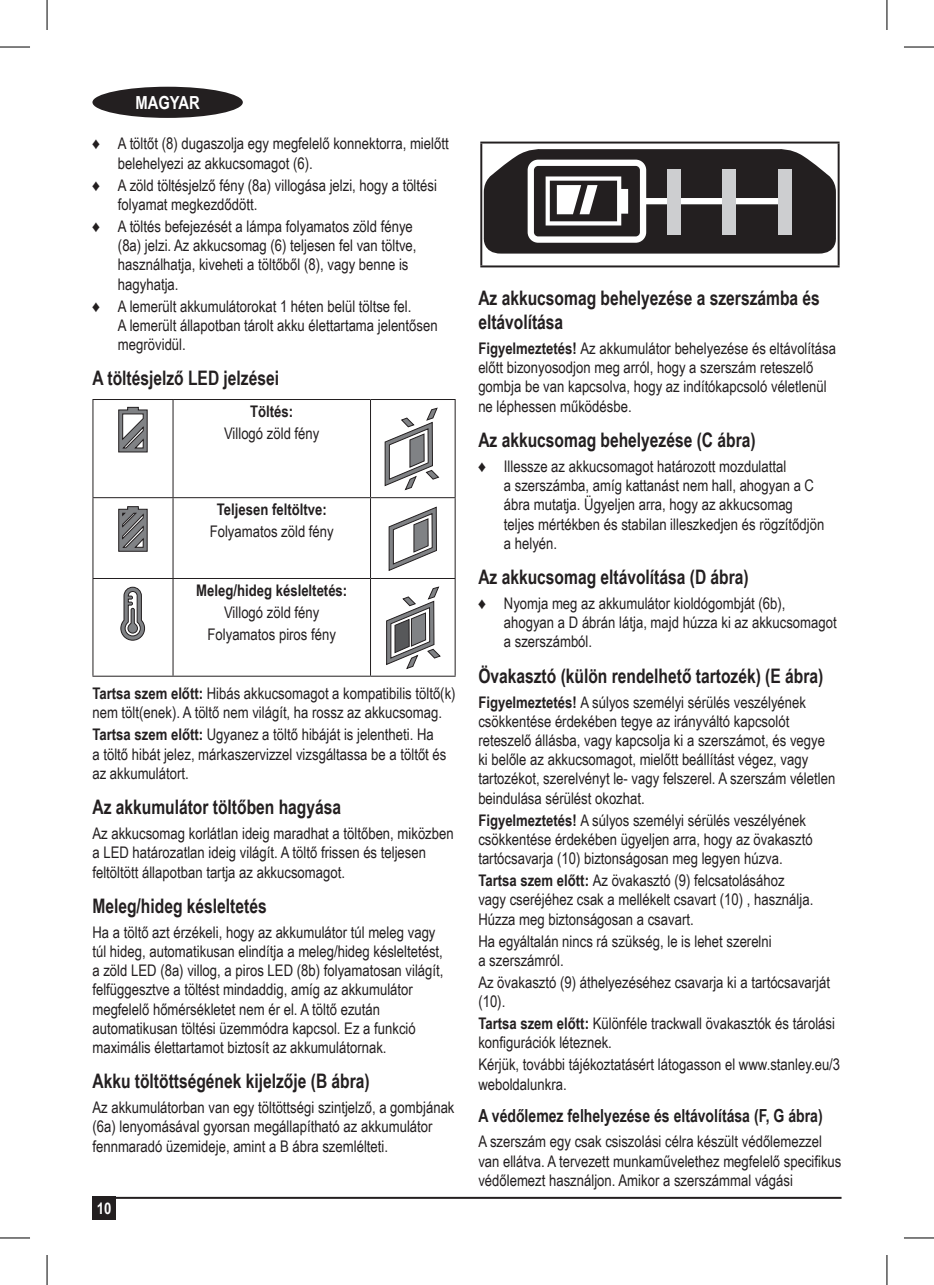
<style>
.page{position:relative;width:934px;height:1285px;background:#fff}
.page>*{position:absolute;margin:0;border:0;box-sizing:border-box;transform-origin:0 0}
.t1{font:700 20px/24px "Arial Narrow";color:#231f20;scale:.95 1}
.t2{font:700 18px "Arial Narrow";color:#231f20;scale:.95 1}
.t3{font:700 18px "Arial Narrow";color:#fff}
.t4{font:16px/19.2px "Arial Narrow";color:#231f20}
.t5{font:700 16px "Arial Narrow";color:#231f20}
.t6{font:700 16px "Arial Narrow";color:#fff}
.s1{font-weight:700}
</style>
<div class="page">
<div style="left:92px;top:87px;width:151px;height:31px;background:#231f20;border-radius:50%"></div>
<div style="left:92px;top:1196px;width:24px;height:24px;background:#231f20"></div>
<hr style="left:92px;top:1196px;width:749px;height:2px;background:#231f20">
<hr style="left:92px;top:399px;width:81px;height:1px;background:#231f20">
<hr style="left:173px;top:399px;width:197px;height:1px;background:#231f20">
<hr style="left:370px;top:399px;width:85px;height:1px;background:#231f20">
<hr style="left:92px;top:497px;width:81px;height:1px;background:#231f20">
<hr style="left:173px;top:497px;width:197px;height:1px;background:#231f20">
<hr style="left:370px;top:497px;width:85px;height:1px;background:#231f20">
<hr style="left:92px;top:578px;width:81px;height:1px;background:#231f20">
<hr style="left:173px;top:578px;width:197px;height:1px;background:#231f20">
<hr style="left:370px;top:578px;width:85px;height:1px;background:#231f20">
<hr style="left:92px;top:675px;width:81px;height:1px;background:#231f20">
<hr style="left:173px;top:675px;width:197px;height:1px;background:#231f20">
<hr style="left:370px;top:675px;width:85px;height:1px;background:#231f20">
<hr style="left:92px;top:400px;width:1px;height:97px;background:#231f20">
<hr style="left:92px;top:498px;width:1px;height:80px;background:#231f20">
<hr style="left:92px;top:579px;width:1px;height:96px;background:#231f20">
<hr style="left:172px;top:400px;width:1px;height:97px;background:#231f20">
<hr style="left:370px;top:400px;width:1px;height:97px;background:#231f20">
<hr style="left:454px;top:400px;width:1px;height:97px;background:#231f20">
<hr style="left:172px;top:498px;width:1px;height:80px;background:#231f20">
<hr style="left:370px;top:498px;width:1px;height:80px;background:#231f20">
<hr style="left:454px;top:498px;width:1px;height:80px;background:#231f20">
<hr style="left:172px;top:579px;width:1px;height:96px;background:#231f20">
<hr style="left:370px;top:579px;width:1px;height:96px;background:#231f20">
<hr style="left:454px;top:579px;width:1px;height:96px;background:#231f20">
<svg style="left:118px;top:407px;width:30px;height:45px"></svg>
<svg style="left:384px;top:408px;width:55px;height:82px"></svg>
<svg style="left:118px;top:506px;width:30px;height:46px"></svg>
<svg style="left:388px;top:506px;width:49px;height:65px"></svg>
<svg style="left:120px;top:587px;width:25px;height:53px"></svg>
<svg style="left:386px;top:586px;width:54px;height:83px"></svg>
<hr style="left:480px;top:142px;width:359px;height:2px;background:#231f20">
<hr style="left:480px;top:144px;width:2px;height:121px;background:#231f20">
<hr style="left:837px;top:144px;width:2px;height:121px;background:#231f20">
<hr style="left:480px;top:265px;width:359px;height:2px;background:#231f20">
<svg style="left:483px;top:149px;width:352px;height:105px"></svg>
<div style="left:666px;top:169px;width:14px;height:66px;background:#cdced0"></div>
<div style="left:722px;top:169px;width:14px;height:66px;background:#cdced0"></div>
<div style="left:777px;top:169px;width:14px;height:66px;background:#cdced0"></div>
<hr style="left:0;top:47px;width:30px;height:1px;background:#000">
<hr style="left:903px;top:47px;width:30px;height:1px;background:#000">
<hr style="left:0;top:1237px;width:30px;height:1px;background:#000">
<hr style="left:903px;top:1237px;width:30px;height:1px;background:#000">
<hr style="left:47px;top:0;width:1px;height:30px;background:#000">
<hr style="left:47px;top:1255px;width:1px;height:30px;background:#000">
<hr style="left:886px;top:0;width:1px;height:30px;background:#000">
<hr style="left:886px;top:1255px;width:1px;height:30px;background:#000">
<p class="t3" style="left:135px;top:89px;width:66px">Magyar</p>
<p class="t4" style="left:118px;top:134px;width:332px;text-indent:-26px">♦ A töltőt (8) dugaszolja egy megfelelő konnektorra, mielőtt belehelyezi az akkucsomagot (6).</p>
<p class="t4" style="left:118px;top:175px;width:320px;text-indent:-26px">♦ A zöld töltésjelző fény (8a) villogása jelzi, hogy a töltési folyamat megkezdődött.</p>
<p class="t4" style="left:118px;top:216px;width:300px;text-indent:-26px">♦ A töltés befejezését a lámpa folyamatos zöld fénye (8a) jelzi. Az akkucsomag (6) teljesen fel van töltve, használhatja, kiveheti a töltőből (8), vagy benne is hagyhatja.</p>
<p class="t4" style="left:118px;top:296px;width:321px;text-indent:-26px">♦ A lemerült akkumulátorokat 1 héten belül töltse fel.<br>A lemerült állapotban tárolt akku élettartama jelentősen megrövidül.</p>
<p class="t1" style="left:92px;top:365px;width:198px">A töltésjelző LED jelzései</p>
<p class="t5" style="left:250px;top:399px;width:45px">Töltés:</p>
<p class="t4" style="left:224px;top:423px;width:97px">Villogó zöld fény</p>
<p class="t5" style="left:217px;top:497px;width:111px">Teljesen feltöltve:</p>
<p class="t4" style="left:210px;top:521px;width:125px">Folyamatos zöld fény</p>
<p class="t5" style="left:196px;top:578px;width:152px">Meleg/hideg késleltetés:</p>
<p class="t4" style="left:207px;top:600px;width:130px;line-height:22px;text-align:center">Villogó zöld fény<br>Folyamatos piros fény</p>
<p class="t4" style="left:92px;top:683px;width:364px"><span class="s1">Tartsa szem előtt:</span> Hibás akkucsomagot a kompatibilis töltő(k) nem tölt(enek). A töltő nem világít, ha rossz az akkucsomag.</p>
<p class="t4" style="left:92px;top:724px;width:355px"><span class="s1">Tartsa szem előtt:</span> Ugyanez a töltő hibáját is jelentheti. Ha<br>a töltő hibát jelez, márkaszervizzel vizsgáltassa be a töltőt és az akkumulátort.</p>
<p class="t1" style="left:92px;top:794px;width:263px">Az akkumulátor töltőben hagyása</p>
<p class="t4" style="left:92px;top:823px;width:362px">Az akkucsomag korlátlan ideig maradhat a töltőben, miközben a LED határozatlan ideig világít. A töltő frissen és teljesen feltöltött állapotban tartja az akkucsomagot.</p>
<p class="t1" style="left:92px;top:893px;width:185px">Meleg/hideg késleltetés</p>
<p class="t4" style="left:92px;top:922px;width:352px">Ha a töltő azt érzékeli, hogy az akkumulátor túl meleg vagy túl hideg, automatikusan elindítja a meleg/hideg késleltetést, a zöld LED (8a) villog, a piros LED (8b) folyamatosan világít, felfüggesztve a töltést mindaddig, amíg az akkumulátor megfelelő hőmérsékletet nem ér el. A töltő ezután automatikusan töltési üzemmódra kapcsol. Ez a funkció maximális élettartamot biztosít az akkumulátornak.</p>
<p class="t1" style="left:92px;top:1068px;width:293px">Akku töltöttségének kijelzője (B ábra)</p>
<p class="t4" style="left:92px;top:1097px;width:363px">Az akkumulátorban van egy töltöttségi szintjelző, a gombjának (6a) lenyomásával gyorsan megállapítható az akkumulátor fennmaradó üzemideje, amint a B ábra szemlélteti.</p>
<p class="t6" style="left:97px;top:1196px;width:16px">10</p>
<p class="t1" style="left:478px;top:285px;width:361px">Az akkucsomag behelyezése a szerszámba és eltávolítása</p>
<p class="t4" style="left:478px;top:338px;width:359px"><span class="s1">Figyelmeztetés!</span> Az akkumulátor behelyezése és eltávolítása előtt bizonyosodjon meg arról, hogy a szerszám reteszelő gombja be van kapcsolva, hogy az indítókapcsoló véletlenül ne léphessen működésbe.</p>
<p class="t1" style="left:478px;top:427px;width:293px">Az akkucsomag behelyezése (C ábra)</p>
<p class="t4" style="left:503px;top:456px;width:322px;text-indent:-26px">♦ Illessze az akkucsomagot határozott mozdulattal<br>a szerszámba, amíg kattanást nem hall, ahogyan a C ábra mutatja. Ügyeljen arra, hogy az akkucsomag teljes mértékben és stabilan illeszkedjen és rögzítődjön a helyén.</p>
<p class="t1" style="left:478px;top:564px;width:286px">Az akkucsomag eltávolítása (D ábra)</p>
<p class="t4" style="left:503px;top:593px;width:334px;text-indent:-26px">♦ Nyomja meg az akkumulátor kioldógombját (6b), ahogyan a D ábrán látja, majd húzza ki az akkucsomagot a szerszámból.</p>
<p class="t1" style="left:478px;top:662px;width:364px">Övakasztó (külön rendelhető tartozék) (E ábra)</p>
<p class="t4" style="left:478px;top:692px;width:358px"><span class="s1">Figyelmeztetés!</span> A súlyos személyi sérülés veszélyének csökkentése érdekében tegye az irányváltó kapcsolót reteszelő állásba, vagy kapcsolja ki a szerszámot, és vegye ki belőle az akkucsomagot, mielőtt beállítást végez, vagy tartozékot, szerelvényt le- vagy felszerel. A szerszám véletlen beindulása sérülést okozhat.</p>
<p class="t4" style="left:478px;top:810px;width:336px"><span class="s1">Figyelmeztetés!</span> A súlyos személyi sérülés veszélyének csökkentése érdekében ügyeljen arra, hogy az övakasztó tartócsavarja (10) biztonságosan meg legyen húzva.</p>
<p class="t4" style="left:478px;top:870px;width:336px"><span class="s1">Tartsa szem előtt:</span> Az övakasztó (9) felcsatolásához vagy cseréjéhez csak a mellékelt csavart (10) , használja.<br>Húzza meg biztonságosan a csavart.</p>
<p class="t4" style="left:478px;top:930px;width:295px">Ha egyáltalán nincs rá szükség, le is lehet szerelni a szerszámról.</p>
<p class="t4" style="left:478px;top:972px;width:353px">Az övakasztó (9) áthelyezéséhez csavarja ki a tartócsavarját (10).</p>
<p class="t4" style="left:478px;top:1013px;width:358px"><span class="s1">Tartsa szem előtt:</span> Különféle trackwall övakasztók és tárolási konfigurációk léteznek.</p>
<p class="t4" style="left:478px;top:1054px;width:363px">Kérjük, további tájékoztatásért látogasson el www.stanley.eu/3 weboldalunkra.</p>
<p class="t2" style="left:478px;top:1102px;width:364px">A védőlemez felhelyezése és eltávolítása (F, G ábra)</p>
<p class="t4" style="left:478px;top:1131px;width:364px">A szerszám egy csak csiszolási célra készült védőlemezzel van ellátva. A tervezett munkaművelethez megfelelő specifikus védőlemezt használjon. Amikor a szerszámmal vágási</p>
</div>
